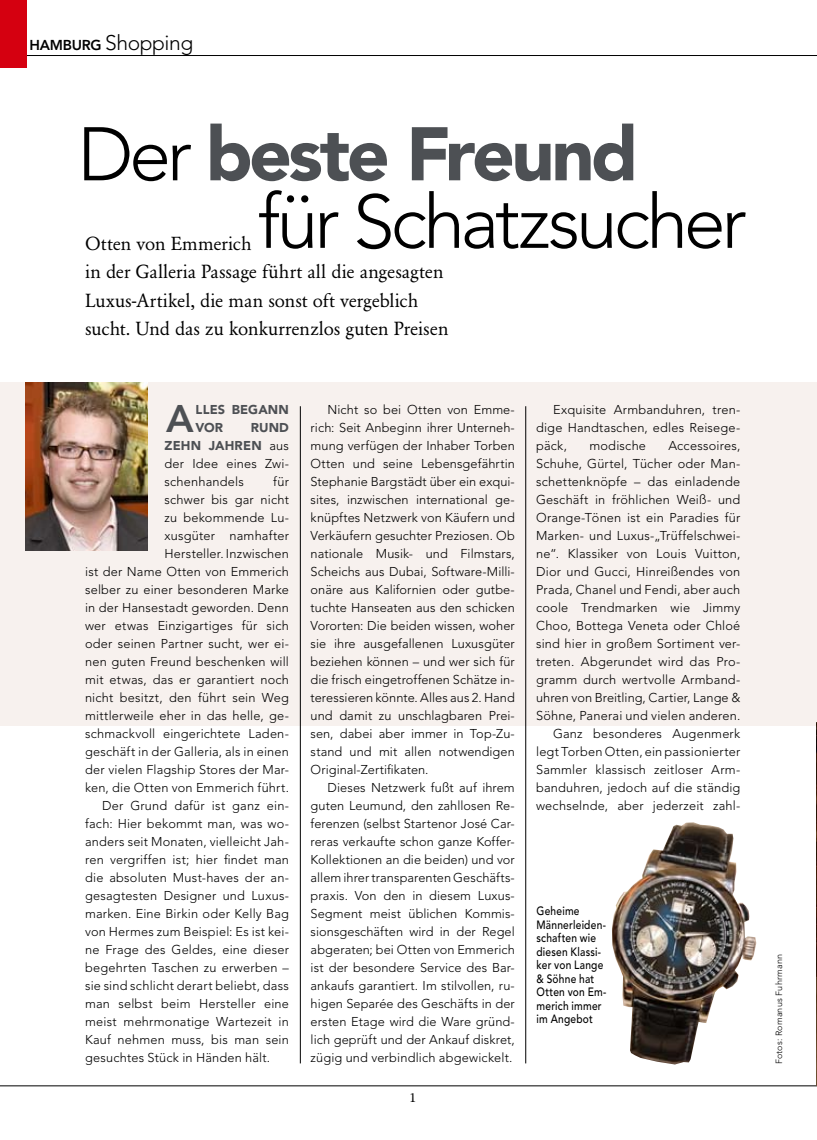
<style>
.page{position:relative;width:817px;height:1140px;background:#fff}
.page>*{position:absolute;margin:0;border:0;box-sizing:border-box;transform-origin:0 0}
.t1{font:300 75px/67.5px "Avenir LT";letter-spacing:-.055em;color:#000}
.t2{font:800 38.1px "Avenir LT";color:#4d5054}
.t3{font:300 21px "Avenir LT";letter-spacing:-.02em;color:#000}
.t4{font:18.75px/28.5px "Garamond BE Pro";color:#000}
.t5{font:300 12.75px/18px "Avenir LT";letter-spacing:.015em;color:#000;text-align:justify}
.t6{font:900 12.75px/18px "Avenir LT";letter-spacing:.015em;color:#4d5054}
.t7{font:500 12px/13.5px "Avenir LT";letter-spacing:.02em;color:#000;scale:.85 1}
.t8{font:300 9px "Avenir LT";letter-spacing:.025em;color:#000}
.s1{font-weight:800;font-size:14.25px}
.s2{font-weight:900;color:#4d5054}
</style>
<div class="page">
<hr style="left:26px;top:55px;width:790px;height:1px;background:#000">
<hr style="left:0;top:1085px;width:816px;height:1px;background:#000">
<div style="left:0;top:382px;width:816px;height:344px;background:#f7f1ee"></div>
<div style="left:0;top:0;width:26px;height:68px;background:#d50010"></div>
<hr style="left:300px;top:406px;width:1px;height:657px;background:#000">
<hr style="left:525px;top:406px;width:1px;height:657px;background:#000">
<img style="left:26px;top:383px;width:121px;height:167px">
<img style="left:816px;top:722px;width:1px;height:363px">
<img style="left:612px;top:822px;width:144px;height:242px">
<h3 class="t3" style="left:30px;top:31px;width:165px"><span class="s1">HAMBURG</span> Shopping</h3>
<h1 class="t1" style="left:258px;top:121px;width:490px;text-indent:-180px">Der <span class="s2">BESTE FREUND<br></span>für Schatzsucher</h1>
<h3 class="t4" style="left:85px;top:229px;width:365px">Otten von Emmerich<br>in der Galleria Passage führt all die angesagten Luxus-Artikel, die man sonst oft vergeblich sucht. Und das zu konkurrenzlos guten Preisen</h3>
<h2 class="t2" style="left:166px;top:396px;width:29px">A</h2>
<p class="t6" style="left:195px;top:401px;width:95px">LLES BEGANN<br>VOR</p>
<p class="t5" style="left:164px;top:419px;width:126px;text-indent:86px"><span class="s2">RUND ZEHN JAHREN</span> aus der Idee eines Zwi&shy;schenhandels</p>
<p class="t5" style="left:273px;top:473px;width:17px">für</p>
<p class="t5" style="left:164px;top:491px;width:126px">schwer bis gar nicht</p>
<p class="t5" style="left:164px;top:509px;width:126px">zu bekommende Lu-</p>
<p class="t5" style="left:164px;top:527px;width:126px">xusgüter namhafter</p>
<p class="t5" style="left:164px;top:545px;width:126px">Hersteller. Inzwischen</p>
<p class="t5" style="left:85px;top:563px;width:205px">ist der Name Otten von Emmerich</p>
<p class="t5" style="left:85px;top:581px;width:205px">selber zu einer besonderen Marke</p>
<p class="t5" style="left:85px;top:599px;width:205px">in der Hansestadt geworden. Denn</p>
<p class="t5" style="left:85px;top:617px;width:205px">wer etwas Einzigartiges für sich</p>
<p class="t5" style="left:85px;top:635px;width:205px">oder seinen Partner sucht, wer ei-</p>
<p class="t5" style="left:85px;top:653px;width:205px">nen guten Freund beschenken will</p>
<p class="t5" style="left:85px;top:671px;width:205px">mit etwas, das er garantiert noch</p>
<p class="t5" style="left:85px;top:689px;width:205px">nicht besitzt, den führt sein Weg</p>
<p class="t5" style="left:85px;top:707px;width:205px">mittlerweile eher in das helle, ge-</p>
<p class="t5" style="left:85px;top:725px;width:205px">schmackvoll eingerichtete Laden-</p>
<p class="t5" style="left:85px;top:743px;width:205px">geschäft in der Galleria, als in einen</p>
<p class="t5" style="left:85px;top:761px;width:205px">der vielen Flagship Stores der Mar-</p>
<p class="t5" style="left:85px;top:779px;width:205px">ken, die Otten von Emmerich führt.</p>
<p class="t5" style="left:102px;top:797px;width:188px">Der Grund dafür ist ganz ein-</p>
<p class="t5" style="left:85px;top:815px;width:205px">fach: Hier bekommt man, was wo-</p>
<p class="t5" style="left:85px;top:833px;width:205px">anders seit Monaten, vielleicht Jah-</p>
<p class="t5" style="left:85px;top:851px;width:205px">ren vergriffen ist; hier findet man</p>
<p class="t5" style="left:85px;top:869px;width:205px">die absoluten Must-haves der an-</p>
<p class="t5" style="left:85px;top:887px;width:205px">gesagtesten Designer und Luxus-</p>
<p class="t5" style="left:85px;top:905px;width:205px">marken. Eine Birkin oder Kelly Bag</p>
<p class="t5" style="left:85px;top:923px;width:205px">von Hermes zum Beispiel: Es ist kei-</p>
<p class="t5" style="left:85px;top:941px;width:205px">ne Frage des Geldes, eine dieser</p>
<p class="t5" style="left:85px;top:959px;width:205px">begehrten Taschen zu erwerben –</p>
<p class="t5" style="left:85px;top:977px;width:205px">sie sind schlicht derart beliebt, dass</p>
<p class="t5" style="left:85px;top:995px;width:205px">man selbst beim Hersteller eine</p>
<p class="t5" style="left:85px;top:1013px;width:205px">meist mehrmonatige Wartezeit in</p>
<p class="t5" style="left:85px;top:1031px;width:205px">Kauf nehmen muss, bis man sein</p>
<p class="t5" style="left:85px;top:1049px;width:187px">gesuchtes Stück in Händen hält.</p>
<p class="t5" style="left:310px;top:401px;width:206px;text-indent:17px">Nicht so bei Otten von Emme&shy;rich: Seit Anbeginn ihrer Unterneh&shy;mung verfügen der Inhaber Torben Otten und seine Lebensgefährtin Stephanie Bargstädt über ein exqui&shy;sites, inzwischen international ge&shy;knüpftes Netzwerk von Käufern und Verkäufern gesuchter Preziosen. Ob nationale Musik- und Filmstars, Scheichs aus Dubai, Software-Milli&shy;onäre aus Kalifornien oder gutbe&shy;tuchte Hanseaten aus den schicken Vororten: Die beiden wissen, woher sie ihre ausgefallenen Luxusgüter beziehen können – und wer sich für die frisch eingetroffenen Schätze in&shy;teressieren könnte. Alles aus 2. Hand und damit zu unschlagbaren Prei&shy;sen, dabei aber immer in Top-Zu&shy;stand und mit allen notwendigen Original-Zertifikaten.</p>
<p class="t5" style="left:310px;top:779px;width:206px;text-indent:17px">Dieses Netzwerk fußt auf ihrem guten Leumund, den zahllosen Re&shy;ferenzen (selbst Startenor José Car&shy;reras verkaufte schon ganze Koffer-Kollektionen an die beiden) und vor allem ihrer transparenten Geschäfts&shy;praxis. Von den in diesem Luxus-Segment meist üblichen Kommis&shy;sionsgeschäften wird in der Regel abgeraten; bei Otten von Emmerich ist der besondere Service des Bar&shy;ankaufs garantiert. Im stilvollen, ru&shy;higen Separée des Geschäfts in der ersten Etage wird die Ware gründ&shy;lich geprüft und der Ankauf diskret, zügig und verbindlich abgewickelt.</p>
<p class="t5" style="left:536px;top:401px;width:206px;text-indent:17px">Exquisite Armbanduhren, tren&shy;dige Handtaschen, edles Reisege&shy;päck,</p>
<p class="t5" style="left:589px;top:437px;width:58px">modische</p>
<p class="t5" style="left:536px;top:437px;width:206px;text-align:right">Accessoires,<br>Schuhe, Gürtel, Tücher oder Man&shy;schettenknöpfe – das einladende<br>Geschäft in fröhlichen Weiß- und<br>Orange-Tönen ist ein Paradies für<br>Marken- und Luxus-„Trüffelschwei&shy;ne“. Klassiker von Louis Vuitton,<br>Dior und Gucci, Hinreißendes von<br>Prada, Chanel und Fendi, aber auch coole Trendmarken wie Jimmy<br>Choo, Bottega Veneta oder Chloé sind hier in großem Sortiment ver&shy;treten. Abgerundet wird das Pro&shy;gramm durch wertvolle Armband&shy;uhren von Breitling, Cartier, Lange &amp;<br>Söhne, Panerai und vielen anderen.<br>Ganz besonderes Augenmerk legt Torben Otten, ein passionierter<br>Sammler klassisch zeitloser Arm&shy;banduhren, jedoch auf die ständig wechselnde, aber jederzeit zahl-</p>
<p class="t7" style="left:536px;top:904px;width:84px">Geheime<br>Männerleiden&shy;schaften wie diesen Klassi&shy;ker von Lange &amp; Söhne hat<br>Otten von Em&shy;merich immer im Angebot</p>
<p class="t8" style="left:773px;top:1064px;width:112px;rotate:-90deg">Fotos: Romanus Fuhrmann</p>
</div>
